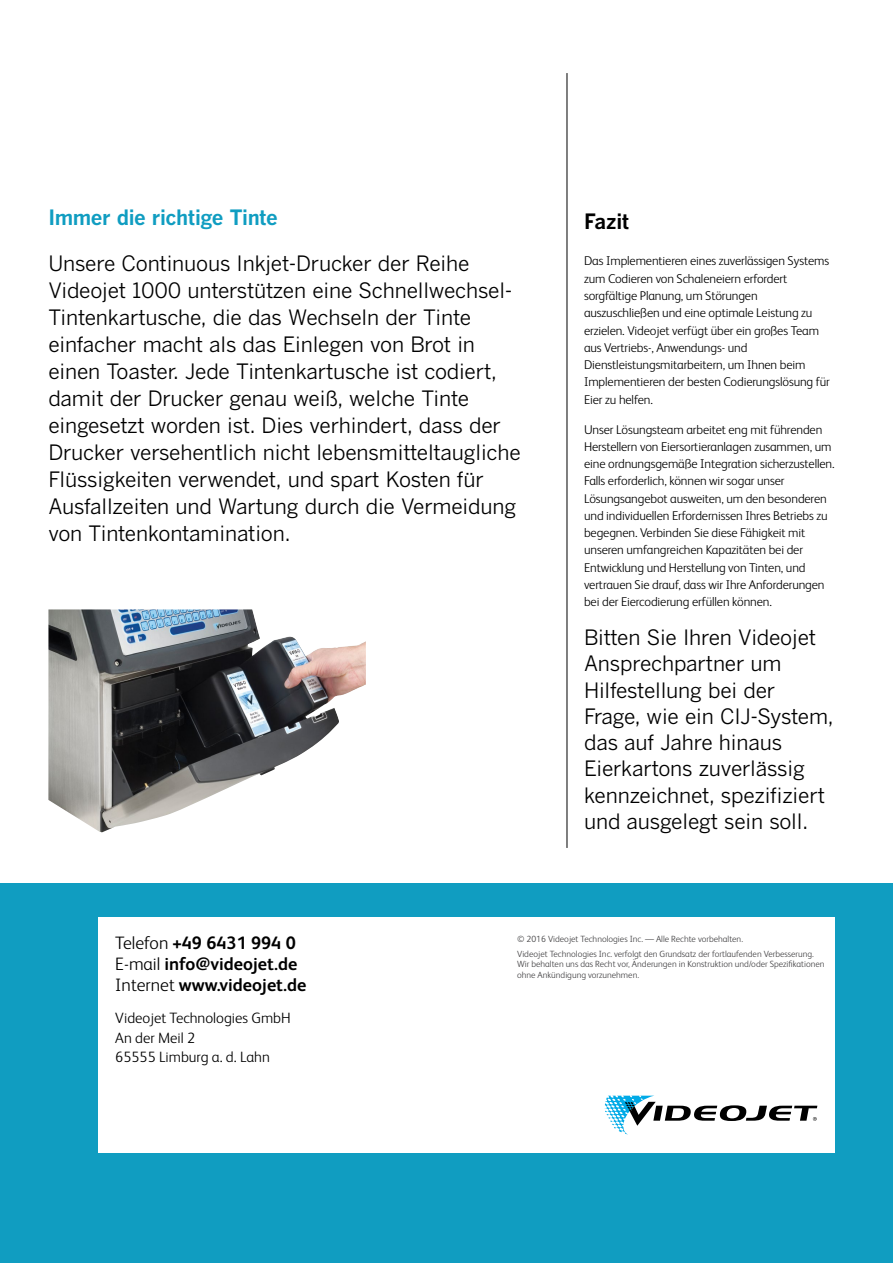
<style>
.page{position:relative;width:893px;height:1263px;background:#fff}
.page>*{position:absolute;margin:0;border:0;box-sizing:border-box;transform-origin:0 0}
.t1{font:21px/27px "Benton Gothic";letter-spacing:-.01em;color:#000}
.t2{font:700 21px "Benton Gothic";letter-spacing:-.02em;color:#109dc1}
.t3{font:700 21px "Benton Gothic";letter-spacing:-.015em;color:#000}
.t4{font:700 18px/21px "FS Albert Pro";color:#000}
.t5{font:300 15px/19.5px "FS Albert Pro";color:#000}
.t6{font:300 12.75px/17.2px "FS Albert Pro";letter-spacing:-.01em;color:#000}
.t7{font:300 9px/14.7px "FS Albert Pro";color:#414042}
.s1{font-weight:300}
</style>
<div class="page">
<hr style="left:567px;top:73px;width:1px;height:775px;background:#000">
<img style="left:48px;top:609px;width:318px;height:223px">
<div style="left:0;top:883px;width:893px;height:380px;background:#109dc1"></div>
<div style="left:98px;top:918px;width:737px;height:235px;background:#fff"></div>
<svg style="left:605px;top:1096px;width:212px;height:38px"></svg>
<h1 class="t2" style="left:48px;top:205px;width:231px">Immer die richtige Tinte</h1>
<p class="t1" style="left:48px;top:250px;width:474px">Unsere Continuous Inkjet-Drucker der Reihe Videojet 1000 unterstützen eine Schnellwechsel-Tintenkartusche, die das Wechseln der Tinte einfacher macht als das Einlegen von Brot in einen Toaster. Jede Tintenkartusche ist codiert, damit der Drucker genau weiß, welche Tinte eingesetzt worden ist. Dies verhindert, dass der Drucker versehentlich nicht lebensmitteltaugliche Flüssigkeiten verwendet, und spart Kosten für Ausfallzeiten und Wartung durch die Vermeidung von Tintenkontamination.</p>
<h1 class="t3" style="left:584px;top:209px;width:47px">Fazit</h1>
<p class="t6" style="left:584px;top:252px;width:247px">Das Implementieren eines zuverlässigen Systems zum Codieren von Schaleneiern erfordert sorgfältige Planung, um Störungen auszuschließen und eine optimale Leistung zu erzielen. Videojet verfügt über ein großes Team aus Vertriebs-, Anwendungs- und Dienstleistungsmitarbeitern, um Ihnen beim Implementieren der besten Codierungslösung für Eier zu helfen.</p>
<p class="t6" style="left:584px;top:420px;width:252px">Unser Lösungsteam arbeitet eng mit führenden Herstellern von Eiersortieranlagen zusammen, um eine ordnungsgemäße Integration sicherzustellen.<br>Falls erforderlich, können wir sogar unser Lösungsangebot ausweiten, um den besonderen und individuellen Erfordernissen Ihres Betriebs zu begegnen. Verbinden Sie diese Fähigkeit mit unseren umfangreichen Kapazitäten bei der Entwicklung und Herstellung von Tinten, und vertrauen Sie drauf, dass wir Ihre Anforderungen bei der Eiercodierung erfüllen können.</p>
<h1 class="t1" style="left:584px;top:625px;width:251px;line-height:26.2px">Bitten Sie Ihren Videojet<br>Ansprechpartner um<br>Hilfestellung bei der<br>Frage, wie ein CIJ-System, das auf Jahre hinaus<br>Eierkartons zuverlässig kennzeichnet, spezifiziert und ausgelegt sein soll.</h1>
<h2 class="t4" style="left:115px;top:931px;width:193px"><span class="s1">Telefon</span> +49 6431 994 0<br><span class="s1">E-mail</span> info@videojet.de<br><span class="s1">Internet</span> www.videojet.de</h2>
<p class="t5" style="left:115px;top:1007px;width:177px">Videojet Technologies GmbH<br>An der Meil 2<br>65555 Limburg a. d. Lahn</p>
<p class="t7" style="left:517px;top:931px;width:298px">© 2016 Videojet Technologies Inc. — Alle Rechte vorbehalten.<br>Videojet Technologies Inc. verfolgt den Grundsatz der fortlaufenden Verbesserung.</p>
<p class="t7" style="left:517px;top:958px;width:309px;line-height:10.5px">Wir behalten uns das Recht vor, Änderungen in Konstruktion und/oder Spezifikationen ohne Ankündigung vorzunehmen.</p>
</div>
